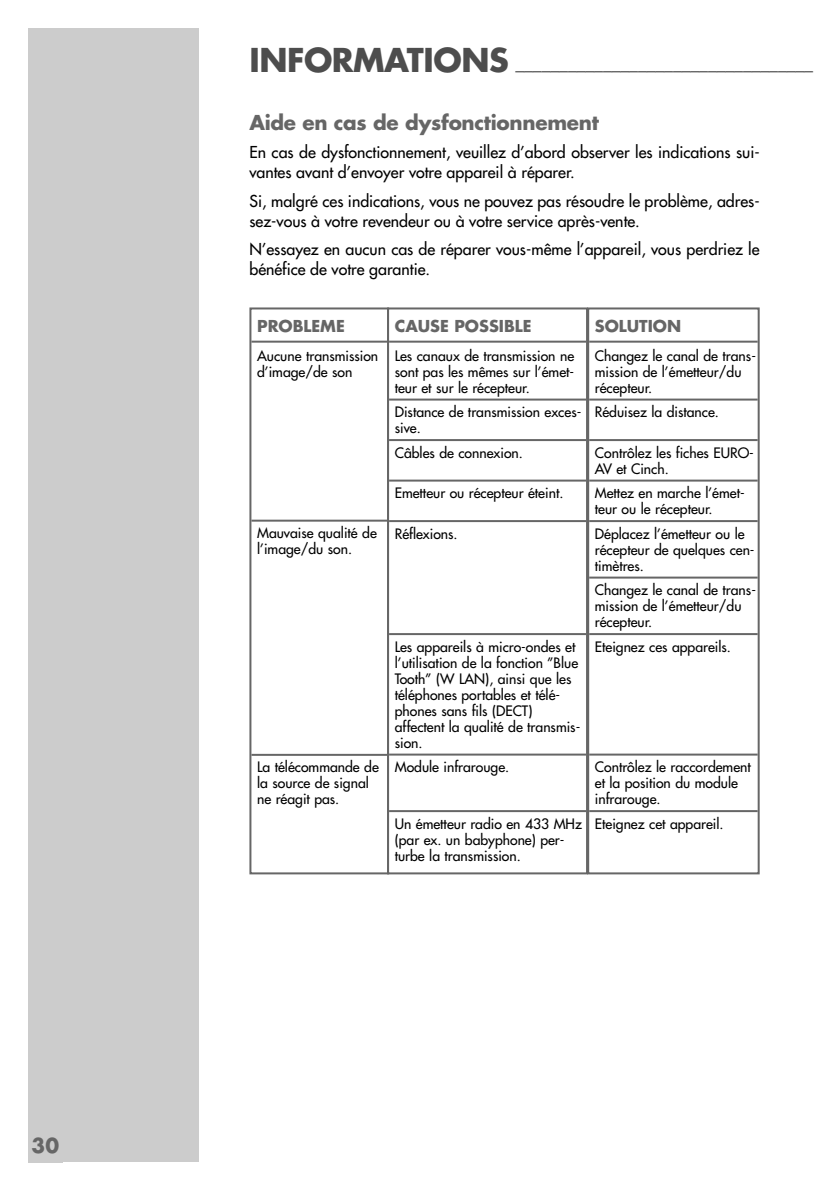
<style>
.page{position:relative;width:840px;height:1190px;background:#fff}
.page>*{position:absolute;margin:0;border:0;box-sizing:border-box;transform-origin:0 0}
.t1{font:700 20px "Futura";letter-spacing:-.015em;color:#666}
.t2{font:700 18px "Futura";color:#666}
.t3{font:16px/20px "Futura";color:#000}
.t4{font:700 16px "Futura";color:#666}
.t5{font:14px/16px "Futura";color:#000}
.s1{font-size:32px;color:#4d4d4d}
</style>
<div class="page">
<div style="left:28px;top:28px;width:170px;height:1134px;background:#ccc"></div>
<hr style="left:251px;top:341px;width:136px;height:2px;background:#666">
<hr style="left:251px;top:520px;width:136px;height:2px;background:#666">
<hr style="left:251px;top:754px;width:136px;height:2px;background:#666">
<div style="left:249px;top:307px;width:140px;height:567px;border:2px solid #666"></div>
<hr style="left:389px;top:341px;width:197px;height:2px;background:#666">
<hr style="left:389px;top:399px;width:197px;height:2px;background:#666">
<hr style="left:389px;top:439px;width:197px;height:2px;background:#666">
<hr style="left:389px;top:480px;width:197px;height:2px;background:#666">
<hr style="left:389px;top:520px;width:197px;height:2px;background:#666">
<hr style="left:389px;top:633px;width:197px;height:2px;background:#666">
<hr style="left:389px;top:754px;width:197px;height:2px;background:#666">
<hr style="left:389px;top:810px;width:197px;height:2px;background:#666">
<div style="left:387px;top:307px;width:201px;height:567px;border:2px solid #666"></div>
<hr style="left:589px;top:341px;width:169px;height:2px;background:#666">
<hr style="left:589px;top:399px;width:169px;height:2px;background:#666">
<hr style="left:589px;top:439px;width:169px;height:2px;background:#666">
<hr style="left:589px;top:480px;width:169px;height:2px;background:#666">
<hr style="left:589px;top:520px;width:169px;height:2px;background:#666">
<hr style="left:589px;top:577px;width:169px;height:2px;background:#666">
<hr style="left:589px;top:633px;width:169px;height:2px;background:#666">
<hr style="left:589px;top:754px;width:169px;height:2px;background:#666">
<hr style="left:589px;top:810px;width:169px;height:2px;background:#666">
<div style="left:587px;top:307px;width:173px;height:567px;border:2px solid #666"></div>
<h1 class="t1" style="left:32px;top:1136px;width:29px">30</h1>
<p class="t2" style="left:249px;top:54px;width:565px"><span class="s1">INFORMATIONS</span> __________________________________</p>
<h1 class="t1" style="left:249px;top:113px;width:351px">Aide en cas de dysfonctionnement</h1>
<p class="t3" style="left:249px;top:144px;width:512px">En cas de dysfonctionnement, veuillez d’abord observer les indications sui&shy;vantes avant d’envoyer votre appareil à réparer.</p>
<p class="t3" style="left:249px;top:192px;width:512px">Si, malgré ces indications, vous ne pouvez pas résoudre le problème, adres&shy;sez-vous à votre revendeur ou à votre service après-vente.</p>
<p class="t3" style="left:249px;top:241px;width:512px">N’essayez en aucun cas de réparer vous-même l’appareil, vous perdriez le bénéfice de votre garantie.</p>
<p class="t4" style="left:257px;top:319px;width:89px">PROBLEME</p>
<p class="t5" style="left:257px;top:349px;width:123px">Aucune transmission d’image/de son</p>
<p class="t5" style="left:257px;top:526px;width:121px">Mauvaise qualité de l’image/du son.</p>
<p class="t5" style="left:257px;top:760px;width:123px">La télécommande de la source de signal ne réagit pas.</p>
<p class="t4" style="left:395px;top:319px;width:138px">CAUSE POSSIBLE</p>
<p class="t5" style="left:395px;top:349px;width:181px;text-align:justify">Les canaux de transmission ne sont pas les mêmes sur l’émet&shy;teur et sur le récepteur.</p>
<p class="t5" style="left:395px;top:405px;width:188px">Distance de transmission exces&shy;sive.</p>
<p class="t5" style="left:395px;top:446px;width:130px">Câbles de connexion.</p>
<p class="t5" style="left:395px;top:486px;width:170px">Emetteur ou récepteur éteint.</p>
<p class="t5" style="left:395px;top:527px;width:64px">Réflexions.</p>
<p class="t5" style="left:395px;top:640px;width:187px">Les appareils à micro-ondes et l’utilisation de la fonction ”Blue<br>Tooth” (W LAN), ainsi que les téléphones portables et télé&shy;phones sans fils (DECT) affectent la qualité de transmis&shy;sion.</p>
<p class="t5" style="left:395px;top:760px;width:116px">Module infrarouge.</p>
<p class="t5" style="left:395px;top:817px;width:189px">Un émetteur radio en 433 MHz (par ex. un babyphone) per&shy;turbe la transmission.</p>
<p class="t4" style="left:595px;top:319px;width:88px">SOLUTION</p>
<p class="t5" style="left:595px;top:349px;width:163px">Changez le canal de trans&shy;mission de l’émetteur/du récepteur.</p>
<p class="t5" style="left:595px;top:405px;width:126px">Réduisez la distance.</p>
<p class="t5" style="left:595px;top:446px;width:161px">Contrôlez les fiches EURO-<br>AV et Cinch.</p>
<p class="t5" style="left:595px;top:486px;width:151px">Mettez en marche l’émet&shy;teur ou le récepteur.</p>
<p class="t5" style="left:595px;top:527px;width:161px">Déplacez l’émetteur ou le récepteur de quelques cen&shy;timètres.</p>
<p class="t5" style="left:595px;top:583px;width:163px">Changez le canal de trans&shy;mission de l’émetteur/du récepteur.</p>
<p class="t5" style="left:595px;top:640px;width:138px">Eteignez ces appareils.</p>
<p class="t5" style="left:595px;top:760px;width:158px">Contrôlez le raccordement et la position du module infrarouge.</p>
<p class="t5" style="left:595px;top:817px;width:130px">Eteignez cet appareil.</p>
</div>
